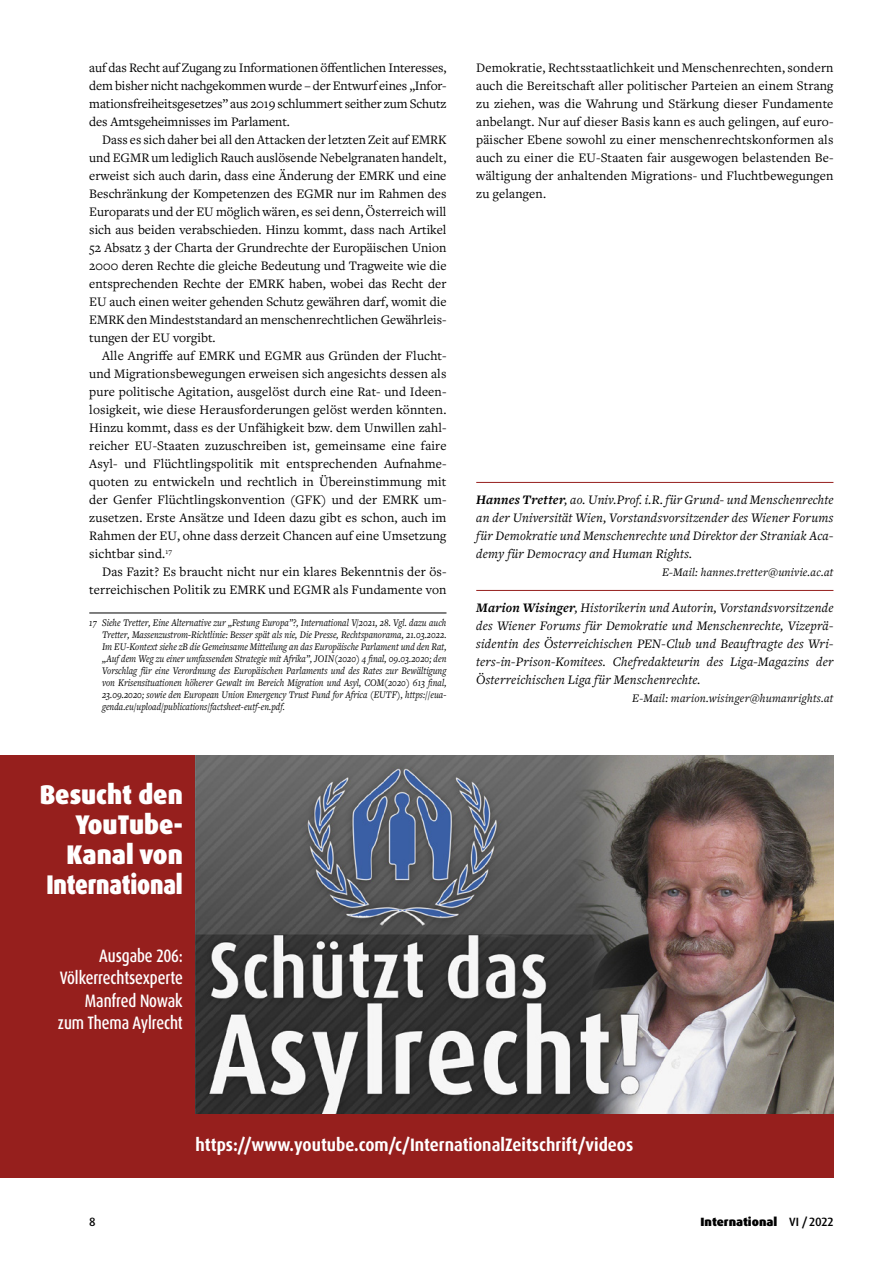
<style>
.page{position:relative;width:893px;height:1263px;background:#fff}
.page>*{position:absolute;margin:0;border:0;box-sizing:border-box;transform-origin:0 0}
.t1{font:900 27px/30px "Dax Pro";letter-spacing:-.005em;color:#fff;text-align:right;scale:.9 1}
.t2{font:500 18px/22.5px "Dax Pro";letter-spacing:-.005em;color:#fff;text-align:right;scale:.8 1}
.t3{font:700 18px "Dax Pro";color:#fff;scale:.9 1}
.t4{font:13.5px/18px "Freight Text Pro";letter-spacing:.01em;color:#000;text-align:justify}
.t5{font:italic 13.5px/18px "Freight Text Pro";letter-spacing:.01em;color:#000;text-align:justify}
.t6{font:italic 12px "Freight Text Pro";letter-spacing:.02em;color:#000}
.t7{font:900 12px "Dax Pro";color:#000}
.t8{font:500 12px "Dax Pro";color:#000}
.t9{font:italic 10.5px/12px "Freight Text Pro";color:#000;text-align:justify;scale:.9 1}
.s1{font-weight:700}
.s2{font-weight:500}
</style>
<div class="page">
<hr style="left:476px;top:482px;width:357px;height:1px;background:#961f1d">
<hr style="left:476px;top:590px;width:357px;height:1px;background:#961f1d">
<hr style="left:89px;top:613px;width:357px;height:1px;background:#000">
<div style="left:0;top:755px;width:833px;height:423px;background:#961f1d"></div>
<img style="left:196px;top:755px;width:637px;height:359px">
<p class="t4" style="left:89px;top:58px;width:359px">auf das Recht auf Zugang zu Informationen öffentlichen Interesses, dem bisher nicht nachgekommen wurde – der Entwurf eines „Infor&shy;mationsfreiheitsgesetzes” aus 2019 schlummert seither zum Schutz des Amtsgeheimnisses im Parlament.</p>
<p class="t4" style="left:89px;top:130px;width:359px;text-indent:13px">Dass es sich daher bei all den Attacken der letzten Zeit auf EMRK und EGMR um lediglich Rauch auslösende Nebelgranaten handelt, erweist sich auch darin, dass eine Änderung der EMRK und eine Beschränkung der Kompetenzen des EGMR nur im Rahmen des Europarats und der EU möglich wären, es sei denn, Österreich will sich aus beiden verabschieden. Hinzu kommt, dass nach Artikel 52 Absatz 3 der Charta der Grundrechte der Europäischen Union 2000 deren Rechte die gleiche Bedeutung und Tragweite wie die entsprechenden Rechte der EMRK haben, wobei das Recht der EU auch einen weiter gehenden Schutz gewähren darf, womit die EMRK den Mindeststandard an menschenrechtlichen Gewährleis&shy;tungen der EU vorgibt.</p>
<p class="t4" style="left:89px;top:346px;width:359px;text-indent:13px">Alle Angriffe auf EMRK und EGMR aus Gründen der Flucht&shy;und Migrationsbewegungen erweisen sich angesichts dessen als pure politische Agitation, ausgelöst durch eine Rat- und Ideen&shy;losigkeit, wie diese Herausforderungen gelöst werden könnten.<br>Hinzu kommt, dass es der Unfähigkeit bzw. dem Unwillen zahl&shy;reicher EU-Staaten zuzuschreiben ist, gemeinsame eine faire Asyl- und Flüchtlingspolitik mit entsprechenden Aufnahme&shy;quoten zu entwickeln und rechtlich in Übereinstimmung mit der Genfer Flüchtlingskonvention (GFK) und der EMRK um&shy;zusetzen. Erste Ansätze und Ideen dazu gibt es schon, auch im Rahmen der EU, ohne dass derzeit Chancen auf eine Umsetzung sichtbar sind.<sup>17</sup></p>
<p class="t4" style="left:89px;top:562px;width:359px;text-align:right">Das Fazit? Es braucht nicht nur ein klares Bekenntnis der ös&shy;terreichischen Politik zu EMRK und EGMR als Fundamente von</p>
<p class="t9" style="left:102px;top:616px;width:384px;text-indent:-13px">17 Siehe Tretter, Eine Alternative zur „Festung Europa”?, International V/2021, 28. Vgl. dazu auch Tretter, Massenzustrom-Richtlinie: Besser spät als nie, Die Presse, Rechtspanorama, 21.03.2022.<br>Im EU-Kontext siehe zB die Gemeinsame Mitteilung an das Europäische Parlament und den Rat, „Auf dem Weg zu einer umfassenden Strategie mit Afrika”, JOIN(2020) 4 final, 09.03.2020; den Vorschlag für eine Verordnung des Europäischen Parlaments und des Rates zur Bewältigung von Krisensituationen höherer Gewalt im Bereich Migration und Asyl, COM(2020) 613 final, 23.09.2020; sowie den European Union Emergency Trust Fund for Africa (EUTF), https://eua&shy;genda.eu/upload/publications/factsheet-eutf-en.pdf.</p>
<p class="t4" style="left:476px;top:58px;width:359px">Demokratie, Rechtsstaatlichkeit und Menschenrechten, sondern auch die Bereitschaft aller politischer Parteien an einem Strang zu ziehen, was die Wahrung und Stärkung dieser Fundamente anbelangt. Nur auf dieser Basis kann es auch gelingen, auf euro&shy;päischer Ebene sowohl zu einer menschenrechtskonformen als auch zu einer die EU-Staaten fair ausgewogen belastenden Be&shy;wältigung der anhaltenden Migrations- und Fluchtbewegungen zu gelangen.</p>
<p class="t5" style="left:476px;top:490px;width:359px"><span class="s1">Hannes Tretter</span>, ao. Univ.Prof. i.R. für Grund- und Menschenrechte an der Universität Wien, Vorstandsvorsitzender des Wiener Forums für Demokratie und Menschenrechte und Direktor der Straniak Aca&shy;demy für Democracy and Human Rights.</p>
<p class="t6" style="left:662px;top:564px;width:173px">E-Mail: hannes.tretter@univie.ac.at</p>
<p class="t5" style="left:476px;top:598px;width:359px"><span class="s1">Marion Wisinger</span>, Historikerin und Autorin, Vorstandsvorsitzende des Wiener Forums für Demokratie und Menschenrechte, Vizeprä&shy;sidentin des Österreichischen PEN-Club und Beauftragte des Wri&shy;ters-in-Prison-Komitees. Chefredakteurin des Liga-Magazins der Österreichischen Liga für Menschenrechte.</p>
<p class="t6" style="left:632px;top:690px;width:203px">E-Mail: marion.wisinger@humanrights.at</p>
<h1 class="t1" style="left:40px;top:780px;width:160px">Besucht den<br>YouTube-<br>Kanal von<br>International</h1>
<h2 class="t2" style="left:58px;top:944px;width:158px">Ausgabe 206:<br>Völkerrechtsexperte<br>Manfred Nowak zum Thema Aylrecht</h2>
<h2 class="t3" style="left:196px;top:1133px;width:488px">https://www.youtube.com/c/InternationalZeitschrift/videos</h2>
<p class="t8" style="left:89px;top:1214px;width:8px">8</p>
<p class="t7" style="left:701px;top:1213px;width:134px">International <span class="s2">VI /2022</span></p>
</div>
